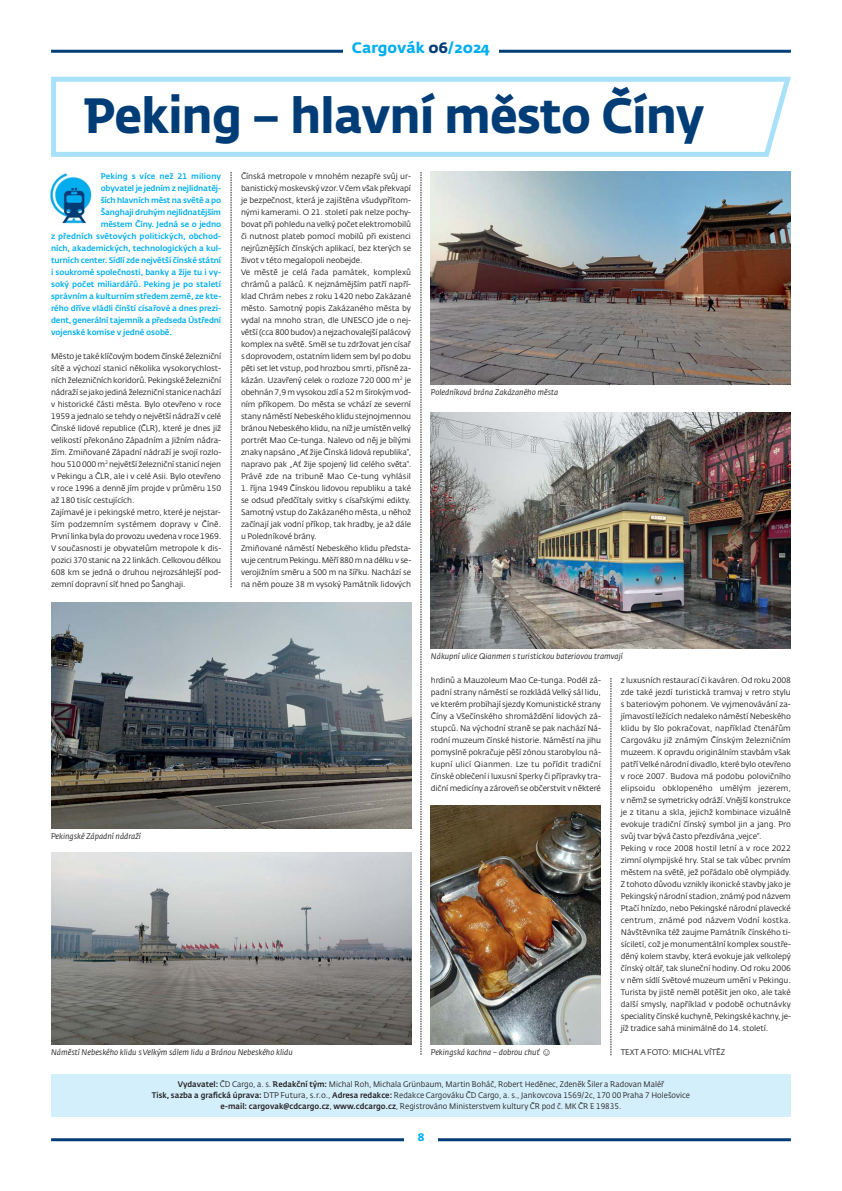
<style>
.page{position:relative;width:842px;height:1191px;background:#fff}
.page>*{position:absolute;margin:0;border:0;box-sizing:border-box;transform-origin:0 0}
.t1{font:700 49px "CD Fedra";letter-spacing:-.015em;color:#003d76;scale:.95 1}
.t2{font:700 15px "Fedra Sans Pro";color:#00aeef}
.t3{font:700 11px "CD Fedra Pro";color:#00aeef}
.t4{font:8px/12px "CD Fedra";letter-spacing:-.01em;color:#231f20}
.t5{font:500 8px "CD Fedra";letter-spacing:-.01em;color:#00aeef}
.t6{font:8px/11px "CD Fedra";letter-spacing:-.01em;color:#231f20;text-align:center;scale:.95 1}
.t7{font:italic 8px "CD Fedra";color:#231f20}
.t8{font:500 8px "CD Fedra";letter-spacing:.01em;color:#00aeef}
.s1{color:#003d76}
.s2{font-family:"Arial";font-style:normal;font-size:10px}
.s3{font-weight:500}
</style>
<div class="page">
<hr style="left:51px;top:50px;width:740px;height:3px;background:#003d76">
<hr style="left:51px;top:1138px;width:353px;height:3px;background:#003d76">
<hr style="left:438px;top:1138px;width:353px;height:3px;background:#003d76">
<div style="left:343px;top:41px;width:156px;height:20px;background:#fff"></div>
<svg style="left:231px;top:172px;width:1px;height:415px"></svg>
<svg style="left:611px;top:678px;width:1px;height:377px"></svg>
<div style="left:51px;top:1075px;width:740px;height:42px;background:#d4effc"></div>
<svg style="left:421px;top:172px;width:1px;height:883px"></svg>
<img style="left:51px;top:853px;width:360px;height:191px">
<img style="left:431px;top:172px;width:360px;height:213px">
<svg style="left:51px;top:77px;width:740px;height:80px"></svg>
<img style="left:49px;top:173px;width:43px;height:51px">
<img style="left:431px;top:805px;width:170px;height:239px">
<img style="left:431px;top:413px;width:360px;height:236px">
<img style="left:51px;top:603px;width:360px;height:225px">
<h2 class="t2" style="left:352px;top:39px;width:140px">Cargovák <span class="s1">06</span>/2024</h2>
<h1 class="t1" style="left:85px;top:96px;width:653px">Peking – hlavní město Číny</h1>
<p class="t8" style="left:101px;top:173px;width:122px">Peking s více než 21 miliony</p>
<p class="t5" style="left:101px;top:185px;width:122px">obyvatel je jedním z nejlidnatěj-</p>
<p class="t5" style="left:101px;top:197px;width:122px">ších hlavních měst na světě a po</p>
<p class="t5" style="left:101px;top:209px;width:122px">Šanghaji druhým nejlidnatějším</p>
<p class="t5" style="left:101px;top:221px;width:122px">městem Číny. Jedná se o jedno</p>
<p class="t5" style="left:51px;top:233px;width:172px">z předních světových politických, obchod-</p>
<p class="t5" style="left:51px;top:245px;width:171px">ních, akademických, technologických a kul-</p>
<p class="t5" style="left:51px;top:257px;width:172px">turních center. Sídlí zde největší čínské státní</p>
<p class="t5" style="left:51px;top:269px;width:171px">i soukromé společnosti, banky a žije tu i vy-</p>
<p class="t5" style="left:51px;top:281px;width:172px">soký počet miliardářů. Peking je po staletí</p>
<p class="t5" style="left:51px;top:293px;width:172px">správním a kulturním středem země, ze kte-</p>
<p class="t5" style="left:51px;top:305px;width:172px">rého dříve vládli čínští císařové a dnes prezi-</p>
<p class="t5" style="left:51px;top:317px;width:172px">dent, generální tajemník a předseda Ústřední</p>
<p class="t5" style="left:51px;top:329px;width:123px">vojenské komise v jedné osobě.</p>
<p class="t4" style="left:51px;top:351px;width:172px">Město je také klíčovým bodem čínské železniční sítě a výchozí stanicí několika vysokorychlost&shy;ních železničních koridorů. Pekingské železniční nádraží se jako jediná železniční stanice nachází v historické části města. Bylo otevřeno v roce 1959 a jednalo se tehdy o největší nádraží v celé Čínské lidové republice (ČLR), které je dnes již velikostí překonáno Západním a Jižním nádra&shy;žím. Zmiňované Západní nádraží je svojí rozlo&shy;hou 510 000 m<sup>2</sup> největší železniční stanicí nejen v Pekingu a ČLR, ale i v celé Asii. Bylo otevřeno v roce 1996 a denně jím projde v průměru 150 až 180 tisíc cestujících.<br>Zajímavé je i pekingské metro, které je nejstar&shy;ším podzemním systémem dopravy v Číně.<br>První linka byla do provozu uvedena v roce 1969.<br>V současnosti je obyvatelům metropole k dis&shy;pozici 370 stanic na 22 linkách. Celkovou délkou 608 km se jedná o druhou nejrozsáhlejší pod&shy;zemní dopravní síť hned po Šanghaji.</p>
<p class="t4" style="left:241px;top:171px;width:172px">Čínská metropole v mnohém nezapře svůj ur&shy;banistický moskevský vzor. Včem však překvapí je bezpečnost, která je zajištěna všudypřítom&shy;nými kamerami. O 21. století pak nelze pochy&shy;bovat při pohledu na velký počet elektromobilů či nutnost plateb pomocí mobilů při existenci nejrůznějších čínských aplikací, bez kterých se život v této megalopoli neobejde.<br>Ve městě je celá řada památek, komplexů chrámů a paláců. K nejznámějším patří napří&shy;klad Chrám nebes z roku 1420 nebo Zakázané město. Samotný popis Zakázaného města by vydal na mnoho stran, dle UNESCO jde o nej&shy;větší (cca 800 budov) a nejzachovalejší palácový komplex na světě. Směl se tu zdržovat jen císař s doprovodem, ostatním lidem sem byl po dobu pěti set let vstup, pod hrozbou smrti, přísně za&shy;kázán. Uzavřený celek o rozloze 720 000 m<sup>2</sup> je obehnán 7,9 m vysokou zdí a 52 m širokým vod&shy;ním příkopem. Do města se vchází ze severní stany náměstí Nebeského klidu stejnojmennou bránou Nebeského klidu, na níž je umístěn velký portrét Mao Ce-tunga. Nalevo od něj je bílými znaky napsáno „Ať žije Čínská lidová republika“, napravo pak „Ať žije spojený lid celého světa“.<br>Právě zde na tribuně Mao Ce-tung vyhlásil</p>
<p class="t4" style="left:241px;top:483px;width:172px">1. října 1949 Čínskou lidovou republiku a také se odsud předčítaly svitky s císařskými edikty.<br>Samotný vstup do Zakázaného města, u něhož začínají jak vodní příkop, tak hradby, je až dále u Poledníkové brány.<br>Zmiňované náměstí Nebeského klidu předsta&shy;vuje centrum Pekingu. Měří 880 m na délku v se&shy;verojižním směru a 500 m na šířku. Nachází se na něm pouze 38 m vysoký Památník lidových</p>
<p class="t7" style="left:431px;top:389px;width:129px">Poledníková brána Zakázaného města</p>
<p class="t7" style="left:51px;top:833px;width:91px">Pekingské Západní nádraží</p>
<p class="t7" style="left:51px;top:1049px;width:243px">Náměstí Nebeského klidu s Velkým sálem lidu a Bránou Nebeského klidu</p>
<p class="t7" style="left:431px;top:653px;width:194px">Nákupní ulice Qianmen s turistickou bateriovou tramvají</p>
<p class="t4" style="left:431px;top:675px;width:172px;text-align:justify">hrdinů a Mauzoleum Mao Ce-tunga. Podél zá&shy;padní strany náměstí se rozkládá Velký sál lidu, ve kterém probíhají sjezdy Komunistické strany Číny a Všečínského shromáždění lidových zá&shy;stupců. Na východní straně se pak nachází Ná&shy;rodní muzeum čínské historie. Náměstí na jihu pomyslně pokračuje pěší zónou starobylou ná&shy;kupní ulicí Qianmen. Lze tu pořídit tradiční čínské oblečení i luxusní šperky či přípravky tra&shy;diční medicíny a zároveň se občerstvit v některé</p>
<p class="t4" style="left:621px;top:675px;width:172px">z luxusních restaurací či kaváren. Od roku 2008 zde také jezdí turistická tramvaj v retro stylu s bateriovým pohonem. Ve vyjmenovávání za&shy;jímavostí ležících nedaleko náměstí Nebeského klidu by šlo pokračovat, například čtenářům Cargováku již známým Čínským železničním muzeem. K opravdu originálním stavbám však patří Velké národní divadlo, které bylo otevřeno v roce 2007. Budova má podobu polovičního elipsoidu obklopeného umělým jezerem, v němž se symetricky odráží. Vnější konstrukce je z titanu a skla, jejichž kombinace vizuálně evokuje tradiční čínský symbol jin a jang. Pro svůj tvar bývá často přezdívána „vejce“.<br>Peking v roce 2008 hostil letní a v roce 2022 zimní olympijské hry. Stal se tak vůbec prvním městem na světě, jež pořádalo obě olympiády.<br>Z tohoto důvodu vznikly ikonické stavby jako je Pekingský národní stadion, známý pod názvem Ptačí hnízdo, nebo Pekingské národní plavecké centrum, známé pod názvem Vodní kostka.<br>Návštěvníka též zaujme Památník čínského ti&shy;síciletí, což je monumentální komplex soustře&shy;děný kolem stavby, která evokuje jak velkolepý čínský oltář, tak sluneční hodiny. Od roku 2006 v něm sídlí Světové muzeum umění v Pekingu.<br>Turista by jistě neměl potěšit jen oko, ale také další smysly, například v podobě ochutnávky speciality čínské kuchyně, Pekingské kachny, je&shy;jíž tradice sahá minimálně do 14. století.</p>
<p class="t4" style="left:621px;top:1047px;width:106px">TEXT A FOTO: MICHAL VÍTĚZ</p>
<p class="t7" style="left:431px;top:1049px;width:122px">Pekingská kachna – dobrou chuť <span class="s2">☺</span></p>
<p class="t6" style="left:152px;top:1079px;width:568px"><span class="s3">Vydavatel:</span> ČD Cargo, a. s. <span class="s3">Redakční tým:</span> Michal Roh, Michala Grünbaum, Martin Boháč, Robert Heděnec, Zdeněk Šiler a Radovan Maléř<br><span class="s3">Tisk, sazba a grafická úprava:</span> DTP Futura, s.r.o., <span class="s3">Adresa redakce:</span> Redakce Cargováku ČD Cargo, a. s., Jankovcova 1569/2c, 170 00 Praha 7 Holešovice <span class="s3">e-mail: cargovak@cdcargo.cz</span>, <span class="s3">www.cdcargo.cz</span>, Registrováno Ministerstvem kultury ČR pod č. MK ČR E 19835.</p>
<h3 class="t3" style="left:418px;top:1131px;width:8px">8</h3>
</div>
